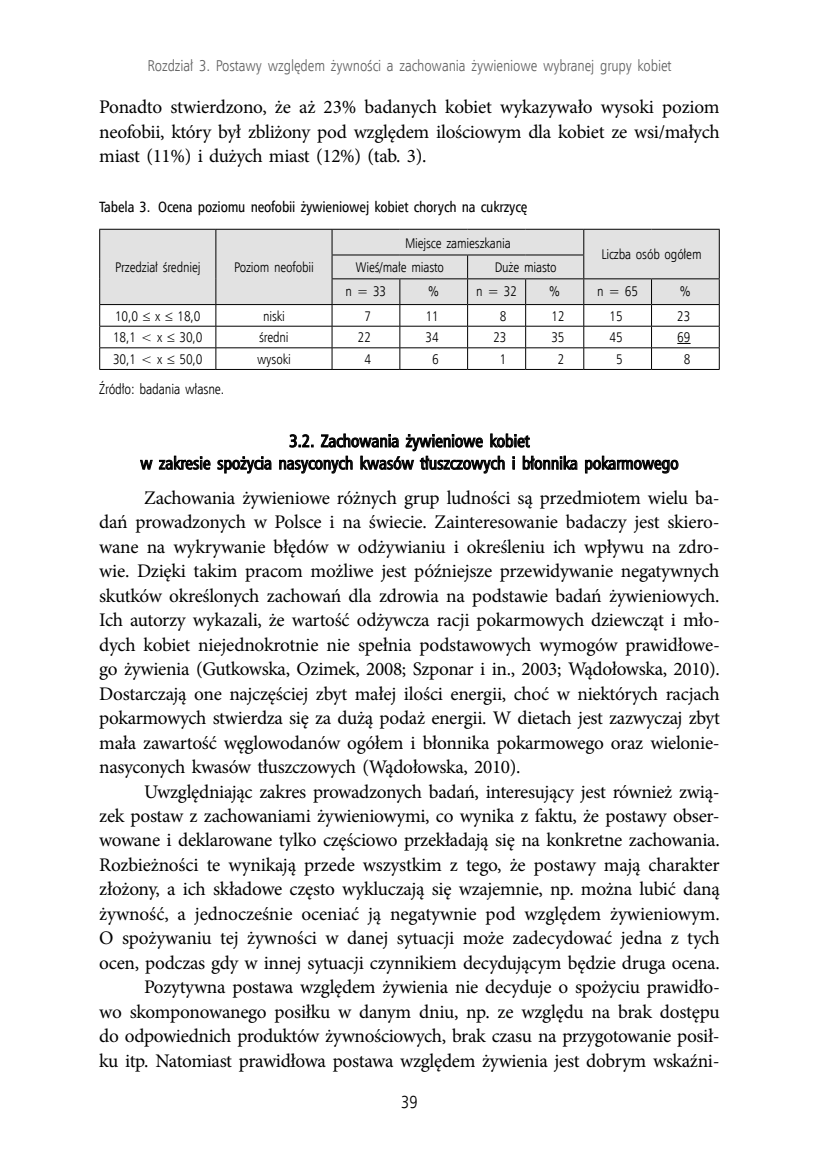
<style>
.page{position:relative;width:819px;height:1166px;background:#fff}
.page>*{position:absolute;margin:0;border:0;box-sizing:border-box;transform-origin:0 0}
.t1{font:19.25px/24.5px "Minion Pro";letter-spacing:-.02em;color:#000;text-align:justify}
.t2{font:17.5px/22.2px "Humnst 777 Cn EU";letter-spacing:-.01em;color:#000;text-align:center}
.t3{font:17.5px "Humnst 777 Lt Cn EU";color:#000}
.t4{font:15.75px "Humnst 777 Lt Cn EU";letter-spacing:-.005em;color:#636363}
.t5{font:14.88px "Humnst 777 Cn EU";letter-spacing:-.01em;color:#000}
.t6{font:14.35px "Humnst 777 Lt Cn EU";letter-spacing:-.01em;color:#000}
.t7{font:14px "Humnst 777 Lt Cn EU";letter-spacing:-.01em;color:#000}
</style>
<div class="page">
<div style="left:100px;top:230px;width:618px;height:74px;background:#e2e2e2"></div>
<hr style="left:99px;top:326px;width:117px;height:1px;background:#000">
<hr style="left:216px;top:326px;width:116px;height:1px;background:#000">
<hr style="left:332px;top:326px;width:68px;height:1px;background:#000">
<hr style="left:400px;top:326px;width:67px;height:1px;background:#000">
<hr style="left:467px;top:326px;width:58px;height:1px;background:#000">
<hr style="left:525px;top:326px;width:58px;height:1px;background:#000">
<hr style="left:583px;top:326px;width:68px;height:1px;background:#000">
<hr style="left:651px;top:326px;width:68px;height:1px;background:#000">
<hr style="left:99px;top:347px;width:117px;height:1px;background:#000">
<hr style="left:216px;top:347px;width:116px;height:1px;background:#000">
<svg style="left:215px;top:230px;width:1px;height:139px"></svg>
<hr style="left:332px;top:347px;width:68px;height:1px;background:#000">
<hr style="left:400px;top:347px;width:67px;height:1px;background:#000">
<svg style="left:399px;top:279px;width:1px;height:90px"></svg>
<hr style="left:467px;top:347px;width:58px;height:1px;background:#000">
<svg style="left:467px;top:255px;width:1px;height:114px"></svg>
<hr style="left:525px;top:347px;width:58px;height:1px;background:#000">
<svg style="left:525px;top:279px;width:1px;height:90px"></svg>
<hr style="left:583px;top:347px;width:68px;height:1px;background:#000">
<hr style="left:651px;top:347px;width:68px;height:1px;background:#000">
<svg style="left:651px;top:279px;width:1px;height:90px"></svg>
<hr style="left:99px;top:369px;width:117px;height:1px;background:#000">
<hr style="left:216px;top:369px;width:116px;height:1px;background:#000">
<hr style="left:332px;top:369px;width:68px;height:1px;background:#000">
<hr style="left:400px;top:369px;width:67px;height:1px;background:#000">
<hr style="left:467px;top:369px;width:58px;height:1px;background:#000">
<hr style="left:525px;top:369px;width:58px;height:1px;background:#000">
<hr style="left:583px;top:369px;width:68px;height:1px;background:#000">
<hr style="left:651px;top:369px;width:68px;height:1px;background:#000">
<hr style="left:99px;top:229px;width:117px;height:1px;background:#000">
<hr style="left:216px;top:229px;width:116px;height:1px;background:#000">
<hr style="left:583px;top:229px;width:68px;height:1px;background:#000">
<hr style="left:651px;top:229px;width:68px;height:1px;background:#000">
<svg style="left:99px;top:230px;width:1px;height:139px"></svg>
<hr style="left:99px;top:304px;width:117px;height:1px;background:#000">
<hr style="left:216px;top:304px;width:116px;height:1px;background:#000">
<hr style="left:332px;top:229px;width:68px;height:1px;background:#000">
<hr style="left:400px;top:229px;width:67px;height:1px;background:#000">
<hr style="left:467px;top:229px;width:58px;height:1px;background:#000">
<hr style="left:525px;top:229px;width:58px;height:1px;background:#000">
<hr style="left:331px;top:254px;width:69px;height:1px;background:#000">
<hr style="left:400px;top:254px;width:67px;height:1px;background:#000">
<hr style="left:467px;top:254px;width:58px;height:1px;background:#000">
<hr style="left:525px;top:254px;width:59px;height:1px;background:#000">
<hr style="left:331px;top:278px;width:69px;height:1px;background:#000">
<svg style="left:331px;top:230px;width:2px;height:139px"></svg>
<hr style="left:400px;top:278px;width:67px;height:1px;background:#000">
<hr style="left:467px;top:278px;width:58px;height:1px;background:#000">
<hr style="left:525px;top:278px;width:58px;height:1px;background:#000">
<hr style="left:332px;top:304px;width:68px;height:1px;background:#000">
<hr style="left:400px;top:304px;width:67px;height:1px;background:#000">
<hr style="left:467px;top:304px;width:58px;height:1px;background:#000">
<hr style="left:525px;top:304px;width:58px;height:1px;background:#000">
<hr style="left:583px;top:278px;width:68px;height:1px;background:#000">
<svg style="left:583px;top:230px;width:1px;height:139px"></svg>
<hr style="left:651px;top:278px;width:68px;height:1px;background:#000">
<svg style="left:718px;top:230px;width:2px;height:139px"></svg>
<hr style="left:583px;top:304px;width:68px;height:1px;background:#000">
<hr style="left:651px;top:304px;width:68px;height:1px;background:#000">
<svg style="left:677px;top:343px;width:13px;height:1px"></svg>
<svg style="left:140px;top:460px;width:12px;height:9px"></svg>
<svg style="left:159px;top:456px;width:51px;height:14px"></svg>
<svg style="left:217px;top:456px;width:54px;height:17px"></svg>
<svg style="left:279px;top:434px;width:298px;height:39px"></svg>
<svg style="left:585px;top:456px;width:93px;height:17px"></svg>
<p class="t4" style="left:147px;top:56px;width:525px">Rozdział 3. Postawy względem żywności a zachowania żywieniowe wybranej grupy kobiet</p>
<p class="t1" style="left:99px;top:95px;width:622px">Ponadto stwierdzono, że aż 23% badanych kobiet wykazywało wysoki poziom neofobii, który był zbliżony pod względem ilościowym dla kobiet ze wsi/małych miast (11%) i dużych miast (12%) (tab. 3).</p>
<p class="t5" style="left:99px;top:198px;width:429px">Tabela 3. Ocena poziomu neofobii żywieniowej kobiet chorych na cukrzycę</p>
<p class="t7" style="left:115px;top:259px;width:87px">Przedział średniej</p>
<p class="t7" style="left:234px;top:259px;width:81px">Poziom neofobii</p>
<p class="t7" style="left:405px;top:235px;width:107px">Miejsce zamieszkania</p>
<p class="t7" style="left:601px;top:246px;width:102px">Liczba osób ogółem</p>
<p class="t7" style="left:355px;top:259px;width:90px">Wieś/małe miasto</p>
<p class="t7" style="left:494px;top:259px;width:63px">Duże miasto</p>
<p class="t7" style="left:345px;top:282px;width:42px">n = 33</p>
<p class="t7" style="left:428px;top:282px;width:12px">%</p>
<p class="t7" style="left:476px;top:282px;width:42px">n = 32</p>
<p class="t7" style="left:549px;top:282px;width:12px">%</p>
<p class="t7" style="left:597px;top:282px;width:42px">n = 65</p>
<p class="t7" style="left:680px;top:282px;width:12px">%</p>
<p class="t7" style="left:115px;top:307px;width:87px">10,0 ≤ x ≤ 18,0</p>
<p class="t7" style="left:263px;top:307px;width:23px">niski</p>
<p class="t7" style="left:364px;top:307px;width:8px">7</p>
<p class="t7" style="left:425px;top:307px;width:15px">11</p>
<p class="t7" style="left:500px;top:307px;width:8px">8</p>
<p class="t7" style="left:551px;top:307px;width:15px">12</p>
<p class="t7" style="left:609px;top:307px;width:15px">15</p>
<p class="t7" style="left:677px;top:307px;width:15px">23</p>
<p class="t7" style="left:113px;top:329px;width:91px">18,1 &lt; x ≤ 30,0</p>
<p class="t7" style="left:259px;top:329px;width:31px">średni</p>
<p class="t7" style="left:358px;top:329px;width:15px">22</p>
<p class="t7" style="left:425px;top:329px;width:15px">34</p>
<p class="t7" style="left:493px;top:329px;width:15px">23</p>
<p class="t7" style="left:551px;top:329px;width:15px">35</p>
<p class="t7" style="left:609px;top:329px;width:15px">45</p>
<p class="t7" style="left:677px;top:329px;width:15px">69</p>
<p class="t7" style="left:113px;top:350px;width:91px">30,1 &lt; x ≤ 50,0</p>
<p class="t7" style="left:257px;top:350px;width:35px">wysoki</p>
<p class="t7" style="left:364px;top:350px;width:8px">4</p>
<p class="t7" style="left:432px;top:350px;width:8px">6</p>
<p class="t7" style="left:500px;top:350px;width:8px">1</p>
<p class="t7" style="left:558px;top:350px;width:8px">2</p>
<p class="t7" style="left:616px;top:350px;width:8px">5</p>
<p class="t7" style="left:683px;top:350px;width:8px">8</p>
<p class="t6" style="left:99px;top:380px;width:126px">Źródło: badania własne.</p>
<p class="t2" style="left:140px;top:430px;width:540px">3.2. Zachowania żywieniowe kobiet<br>w zakresie spożycia nasyconych kwasów tłuszczowych i błonnika pokarmowego</p>
<p class="t1" style="left:99px;top:485px;width:622px;text-indent:45px">Zachowania żywieniowe różnych grup ludności są przedmiotem wielu ba&shy;dań prowadzonych w Polsce i na świecie. Zainteresowanie badaczy jest skiero&shy;wane na wykrywanie błędów w odżywianiu i określeniu ich wpływu na zdro&shy;wie. Dzięki takim pracom możliwe jest późniejsze przewidywanie negatywnych skutków określonych zachowań dla zdrowia na podstawie badań żywieniowych.<br>Ich autorzy wykazali, że wartość odżywcza racji pokarmowych dziewcząt i mło&shy;dych kobiet niejednokrotnie nie spełnia podstawowych wymogów prawidłowe&shy;go żywienia (Gutkowska, Ozimek, 2008; Szponar i in., 2003; Wądołowska, 2010).<br>Dostarczają one najczęściej zbyt małej ilości energii, choć w niektórych racjach pokarmowych stwierdza się za dużą podaż energii. W dietach jest zazwyczaj zbyt mała zawartość węglowodanów ogółem i błonnika pokarmowego oraz wielonie&shy;nasyconych kwasów tłuszczowych (Wądołowska, 2010).</p>
<p class="t1" style="left:99px;top:779px;width:622px;text-align:right">Uwzględniając zakres prowadzonych badań, interesujący jest również zwią-<br>zek postaw z zachowaniami żywieniowymi, co wynika z faktu, że postawy obser&shy;wowane i deklarowane tylko częściowo przekładają się na konkretne zachowania.<br>Rozbieżności te wynikają przede wszystkim z tego, że postawy mają charakter złożony, a ich składowe często wykluczają się wzajemnie, np. można lubić daną żywność, a jednocześnie oceniać ją negatywnie pod względem żywieniowym.<br>O spożywaniu tej żywności w danej sytuacji może zadecydować jedna z tych ocen, podczas gdy w innej sytuacji czynnikiem decydującym będzie druga ocena.<br>Pozytywna postawa względem żywienia nie decyduje o spożyciu prawidło-<br>wo skomponowanego posiłku w danym dniu, np. ze względu na brak dostępu do odpowiednich produktów żywnościowych, brak czasu na przygotowanie posił&shy;ku itp. Natomiast prawidłowa postawa względem żywienia jest dobrym wskaźni-</p>
<p class="t3" style="left:401px;top:1091px;width:18px">39</p>
</div>
